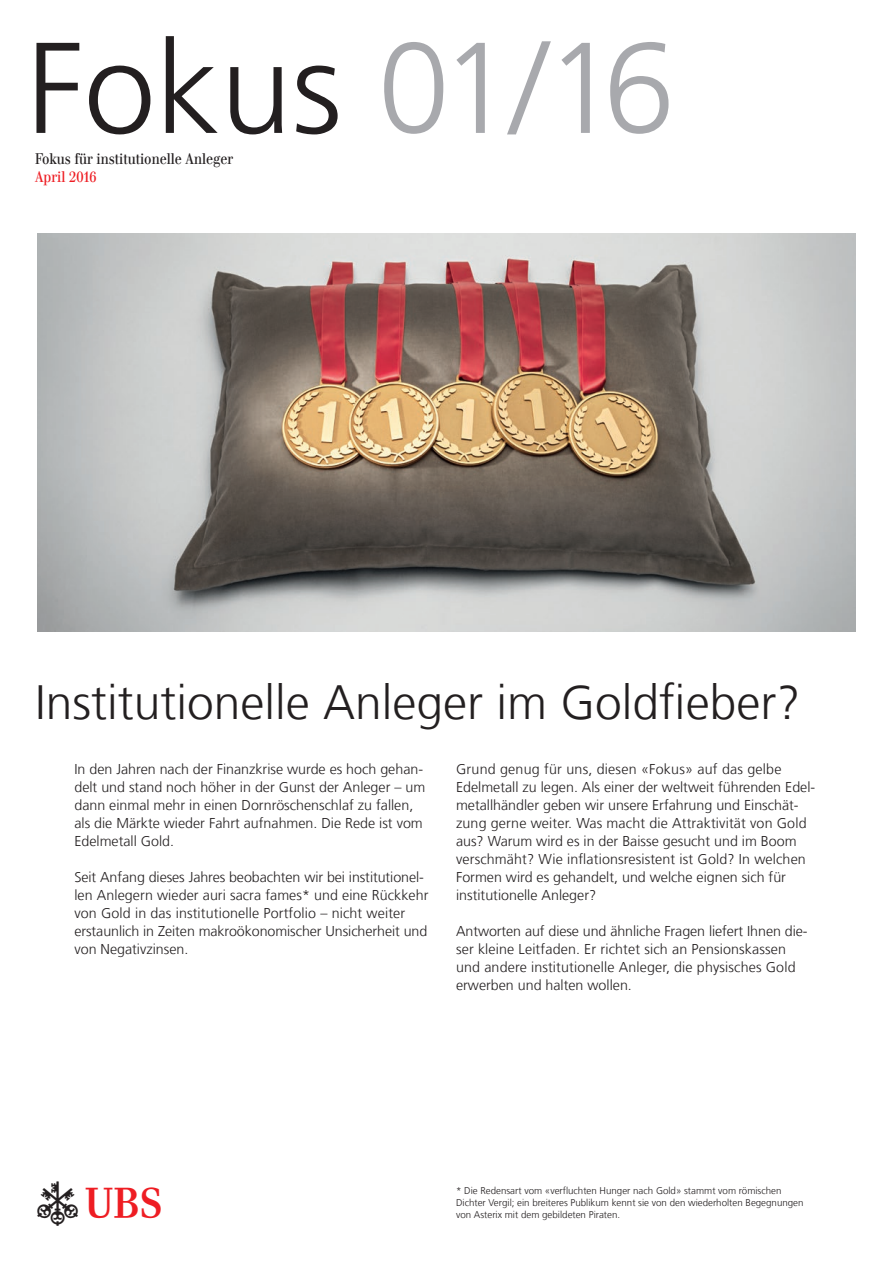
<style>
.page{position:relative;width:893px;height:1263px;background:#fff}
.page>*{position:absolute;margin:0;border:0;box-sizing:border-box;transform-origin:0 0}
.t1{font:300 129px "Frutiger LT Com";color:#231f20}
.t2{font:300 48px "Frutiger LT Com";color:#231f20}
.t3{font:44.55px "UB Ssemiextra";color:#231f20}
.t4{font:15px "UBS Headline";letter-spacing:.005em;color:#231f20}
.t5{font:15px "UBS Headline";letter-spacing:.005em;color:#ee1d23}
.t6{font:300 14.25px/18px "Frutiger LT Com";color:#231f20}
.t7{font:300 9.75px/12px "Frutiger LT Com";color:#231f20}
.s1{color:#a8a9ad}
.s2{font-size:30.75px;color:#ee1d23}
</style>
<div class="page">
<img style="left:37px;top:234px;width:819px;height:397px">
<h1 class="t1" style="left:27px;top:13px;width:650px">Fokus <span class="s1">01/16</span></h1>
<p class="t4" style="left:35px;top:150px;width:200px">Fokus für institutionelle Anleger</p>
<p class="t5" style="left:35px;top:168px;width:63px">April 2016</p>
<h2 class="t2" style="left:35px;top:675px;width:767px">Institutionelle Anleger im Goldfieber?</h2>
<p class="t6" style="left:74px;top:760px;width:352px">In den Jahren nach der Finanzkrise wurde es hoch gehan&shy;delt und stand noch höher in der Gunst der Anleger – um dann einmal mehr in einen Dornröschenschlaf zu fallen, als die Märkte wieder Fahrt aufnahmen. Die Rede ist vom Edelmetall Gold.</p>
<p class="t6" style="left:74px;top:868px;width:356px">Seit Anfang dieses Jahres beobachten wir bei institutionel&shy;len Anlegern wieder auri sacra fames* und eine Rückkehr von Gold in das institutionelle Portfolio – nicht weiter erstaunlich in Zeiten makroökonomischer Unsicherheit und von Negativzinsen.</p>
<p class="t6" style="left:456px;top:760px;width:361px">Grund genug für uns, diesen «Fokus» auf das gelbe Edelmetall zu legen. Als einer der weltweit führenden Edel&shy;metallhändler geben wir unsere Erfahrung und Einschät&shy;zung gerne weiter. Was macht die Attraktivität von Gold aus? Warum wird es in der Baisse gesucht und im Boom verschmäht? Wie inflationsresistent ist Gold? In welchen Formen wird es gehandelt, und welche eignen sich für institutionelle Anleger?</p>
<p class="t6" style="left:456px;top:922px;width:353px">Antworten auf diese und ähnliche Fragen liefert Ihnen die&shy;ser kleine Leitfaden. Er richtet sich an Pensionskassen und andere institutionelle Anleger, die physisches Gold erwerben und halten wollen.</p>
<h3 class="t3" style="left:38px;top:1181px;width:125px">a<span class="s2">b</span></h3>
<p class="t7" style="left:456px;top:1185px;width:349px">* Die Redensart vom «verfluchten Hunger nach Gold» stammt vom römischen<br>Dichter Vergil; ein breiteres Publikum kennt sie von den wiederholten Begegnungen von Asterix mit dem gebildeten Piraten.</p>
</div>
